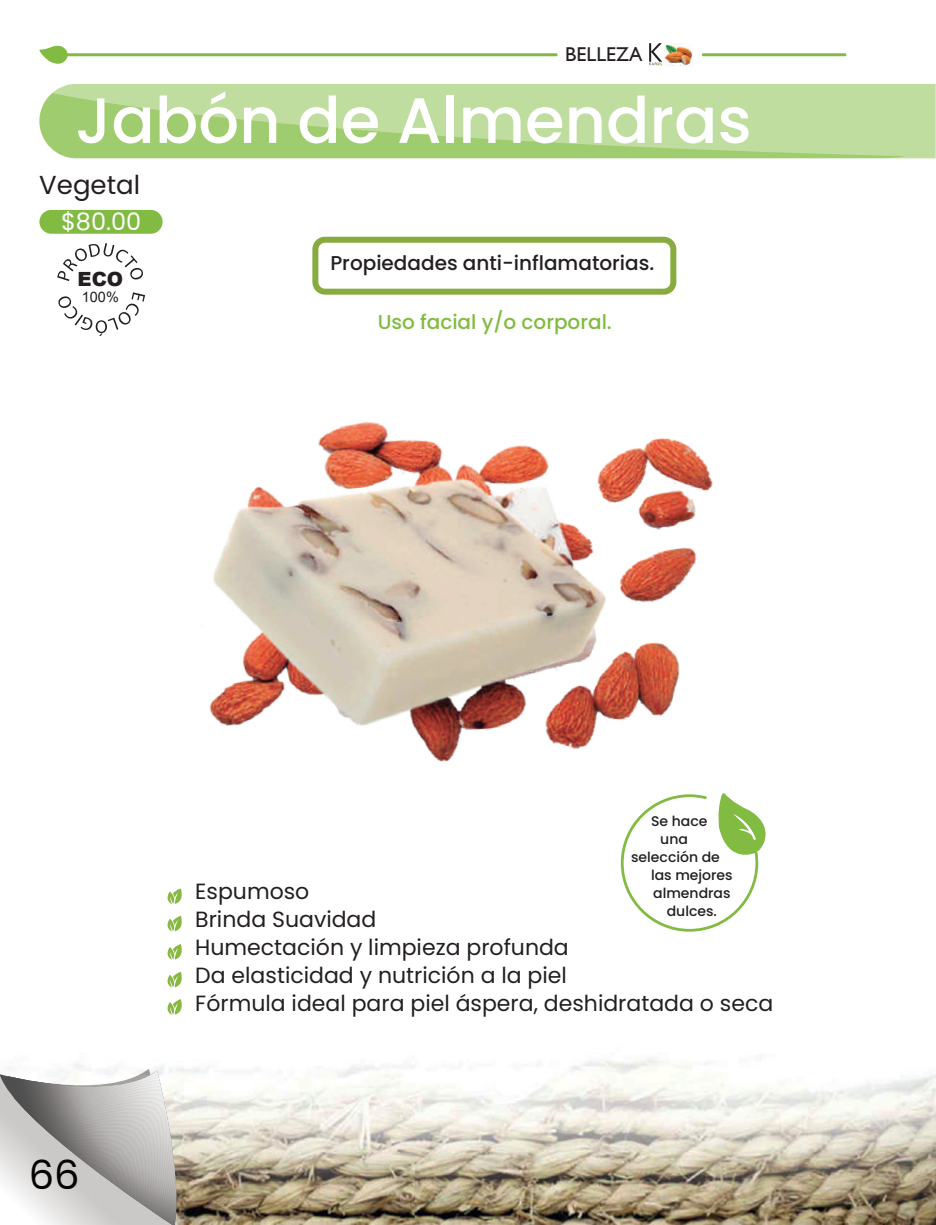
<style>
.page{position:relative;width:936px;height:1225px;background:#fff}
.page>*{position:absolute;margin:0;border:0;box-sizing:border-box;transform-origin:0 0}
.t1{font:500 64px "Poppins";color:#fff}
.t2{font:40px "Poppins";color:#040503}
.t3{font:26px "Poppins";color:#231f20}
.t4{font:24px "Poppins";color:#fff}
.t5{font:22px/28px "Poppins";color:#231f20}
.t6{font:500 20px "Poppins";color:#231f20}
.t7{font:500 20px "Poppins";color:#81bb41}
.t8{font:20px "Gill Sans";color:#231f20}
.t9{font:900 19.6px "Arial";color:#231f20}
.t10{font:14.4px "Arial";color:#231f20}
.t11{font:500 14px "Poppins";color:#231f20}
</style>
<div class="page">
<img style="left:6px;top:53px;width:929px;height:1172px">
<svg style="left:649px;top:43px;width:13px;height:23px"></svg>
<img style="left:664px;top:43px;width:29px;height:23px">
<hr style="left:701px;top:53px;width:145px;height:3px;background:#81bb41;border-radius:2px">
<svg style="left:39px;top:45px;width:518px;height:24px"></svg>
<div style="left:39px;top:84px;width:896px;height:74px;background:#c0dda0"></div>
<svg style="left:39px;top:84px;width:865px;height:74px"></svg>
<div style="left:39px;top:210px;width:124px;height:24px;background:#81bb41;border-radius:12px"></div>
<img style="left:184px;top:381px;width:580px;height:412px">
<img style="left:211px;top:477px;width:397px;height:249px">
<svg style="left:57px;top:243px;width:87px;height:38px"></svg>
<svg style="left:58px;top:292px;width:87px;height:44px"></svg>
<svg style="left:620px;top:791px;width:151px;height:140px"></svg>
<svg style="left:312px;top:237px;width:364px;height:58px"></svg>
<svg style="left:167px;top:971px;width:15px;height:16px"></svg>
<svg style="left:167px;top:999px;width:15px;height:15px"></svg>
<svg style="left:167px;top:888px;width:15px;height:16px"></svg>
<svg style="left:167px;top:944px;width:15px;height:15px"></svg>
<svg style="left:167px;top:915px;width:15px;height:16px"></svg>
<svg style="left:0;top:1068px;width:183px;height:157px;background:#c2c0be"></svg>
<p class="t8" style="left:565px;top:43px;width:79px">BELLEZA</p>
<h1 class="t1" style="left:75px;top:83px;width:677px">Jabón de Almendras</h1>
<p class="t3" style="left:39px;top:170px;width:102px">Vegetal</p>
<p class="t4" style="left:61px;top:208px;width:82px">$80.00</p>
<p class="t9" style="left:78px;top:265px;width:47px">ECO</p>
<p class="t10" style="left:82px;top:288px;width:38px">100%</p>
<p class="t6" style="left:330px;top:251px;width:325px">Propiedades anti-inflamatorias.</p>
<p class="t7" style="left:377px;top:310px;width:235px">Uso facial y/o corporal.</p>
<h2 class="t2" style="left:29px;top:1152px;width:52px">66</h2>
<p class="t11" style="left:651px;top:813px;width:58px">Se hace</p>
<p class="t11" style="left:660px;top:831px;width:29px">una</p>
<p class="t11" style="left:631px;top:849px;width:90px">selección de</p>
<p class="t11" style="left:651px;top:866px;width:83px">las mejores</p>
<p class="t11" style="left:653px;top:884px;width:79px">almendras</p>
<p class="t11" style="left:666px;top:902px;width:52px">dulces.</p>
<p class="t5" style="left:195px;top:877px;width:579px">Espumoso<br>Brinda Suavidad<br>Humectación y limpieza profunda<br>Da elasticidad y nutrición a la piel<br>Fórmula ideal para piel áspera, deshidratada o seca</p>
</div>
